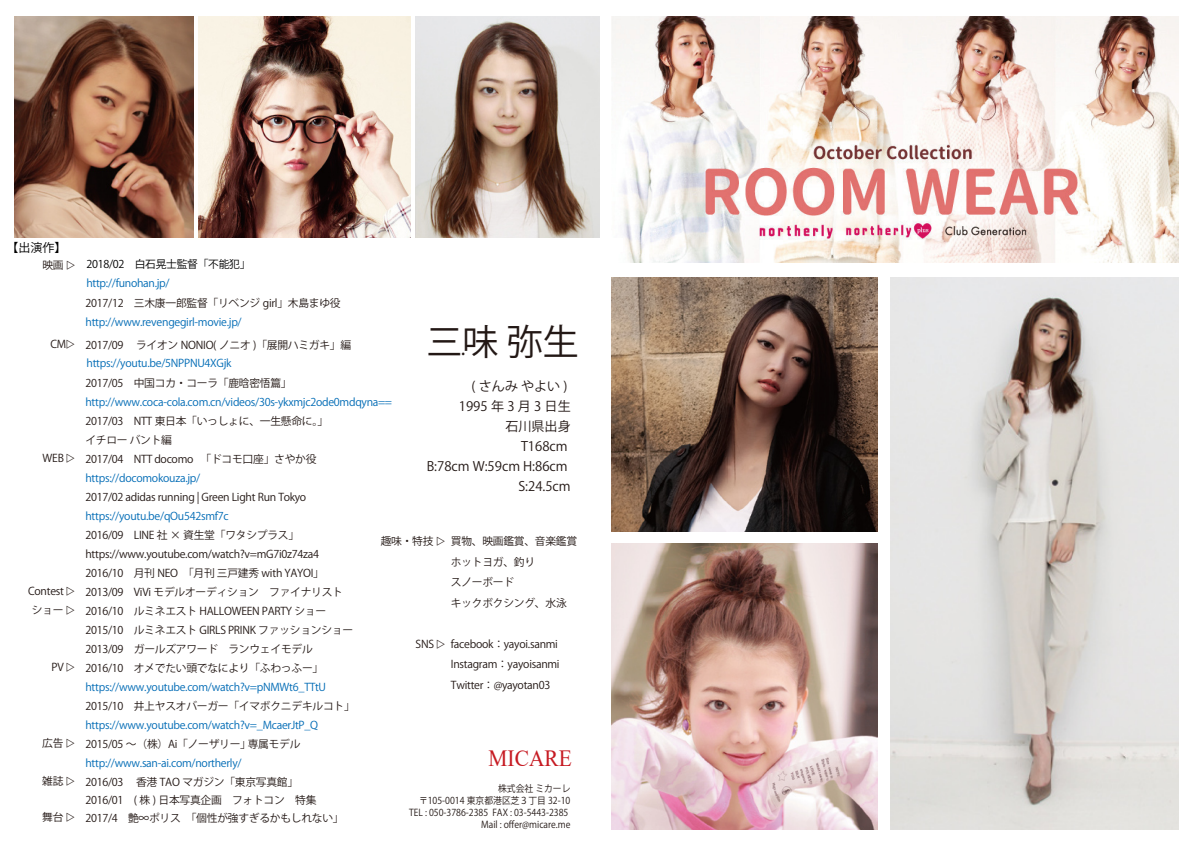
<style>
.page{position:relative;width:1191px;height:842px;background:#fff}
.page>*{position:absolute;margin:0;border:0;box-sizing:border-box;transform-origin:0 0}
.t1{font:36px "Koz Go Pro";color:#231815}
.t2{font:23.2px "Times New Roman";color:#c61a22;scale:.92 1}
.t3{font:21px "Koz Go Pro";color:#231815}
.t4{font:13.1px/20px "Koz Go Pro";color:#231815;text-align:right}
.t5{font:12px "Koz Go Pro";color:#000}
.t6{font:10.8px/19px "Koz Go Pro";letter-spacing:-.025em;color:#231815}
.t7{font:10.8px "Koz Go Pro";letter-spacing:-.025em;color:#006bb5}
.t8{font:10.8px "Koz Go Pro";letter-spacing:-.025em;color:#000}
.t9{font:10.8px "Koz Go Pro";letter-spacing:-.025em;color:#006bb4}
.t10{font:9.5px/12.1px "Koz Go Pro";color:#231815;text-align:right;scale:.92 1}
</style>
<div class="page">
<img style="left:890px;top:277px;width:289px;height:552px">
<img style="left:198px;top:16px;width:213px;height:222px">
<img style="left:612px;top:16px;width:566px;height:247px">
<img style="left:14px;top:16px;width:180px;height:222px">
<img style="left:611px;top:277px;width:266px;height:255px">
<img style="left:611px;top:543px;width:266px;height:287px">
<img style="left:415px;top:16px;width:184px;height:222px">
<div style="left:11px;top:238px;width:612px;height:14px;background:#fff"></div>
<p class="t5" style="left:7px;top:239px;width:61px">【出演作】</p>
<p class="t6" style="left:42px;top:256px;width:23px">映画</p>
<p class="t6" style="left:50px;top:335px;width:17px">CM</p>
<p class="t6" style="left:43px;top:449px;width:23px">WEB</p>
<p class="t6" style="left:28px;top:582px;width:37px;text-align:center">Contestショー</p>
<p class="t6" style="left:52px;top:657px;width:14px">PV</p>
<p class="t6" style="left:42px;top:733px;width:23px">広告</p>
<p class="t6" style="left:42px;top:771px;width:23px">雑誌</p>
<p class="t6" style="left:42px;top:807px;width:23px">舞台</p>
<p class="t8" style="left:86px;top:257px;width:166px">2018/02　白石晃士監督「不能犯」</p>
<p class="t9" style="left:86px;top:276px;width:85px">http://funohan.jp/</p>
<p class="t6" style="left:86px;top:294px;width:256px">2017/12　三木康一郎監督「リベンジ girl」木島まゆ役</p>
<p class="t7" style="left:86px;top:315px;width:157px">http://www.revengegirl-movie.jp/</p>
<p class="t6" style="left:85px;top:336px;width:267px">2017/09 ライオン NONIO( ノニオ )「展開ハミガキ」編</p>
<p class="t7" style="left:87px;top:356px;width:146px">https://youtu.be/5NPPNU4XGjk</p>
<h1 class="t1" style="left:426px;top:318px;width:154px">三味 弥生</h1>
<h3 class="t3" style="left:460px;top:334px;width:6px">.</h3>
<p class="t6" style="left:85px;top:374px;width:208px">2017/05 中国コカ・コーラ「鹿晗密悟篇」</p>
<p class="t7" style="left:85px;top:395px;width:308px">http://www.coca-cola.com.cn/videos/30s-ykxmjc2ode0mdqyna==</p>
<p class="t6" style="left:85px;top:412px;width:244px">2017/03 NTT 東日本「いっしょに、一生懸命に。」イチローバント編<br>2017/04 NTT docomo 「ドコモ口座」さやか役</p>
<p class="t7" style="left:85px;top:471px;width:116px">https://docomokouza.jp/</p>
<p class="t6" style="left:85px;top:488px;width:222px">2017/02 adidas running | Green Light Run Tokyo</p>
<p class="t7" style="left:85px;top:509px;width:145px">https://youtu.be/qOu542smf7c</p>
<p class="t6" style="left:85px;top:526px;width:269px">2016/09 LINE 社 × 資生堂「ワタシプラス」https://www.youtube.com/watch?v=mG7i0z74za4<br>2016/10 月刊 NEO 「月刊三戸建秀 with YAYOI」2013/09 ViVi モデルオーディション ファイナリスト2016/10　ルミネエスト HALLOWEEN PARTY ショー2015/10　ルミネエスト GIRLS PRINK ファッションショー2013/09　ガールズアワード ランウェイモデル2016/10 オメでたい頭でなにより「ふわっふー」</p>
<p class="t7" style="left:85px;top:680px;width:242px">https://www.youtube.com/watch?v=pNMWt6_TTtU</p>
<p class="t6" style="left:85px;top:697px;width:271px">2015/10　井上ヤスオバーガー「イマボクニデキルコト」</p>
<p class="t7" style="left:85px;top:718px;width:234px">https://www.youtube.com/watch?v=_McaerJtP_Q</p>
<p class="t6" style="left:85px;top:735px;width:217px">2015/05 ～（株）Ai「ノーザリー」専属モデル</p>
<p class="t7" style="left:85px;top:756px;width:157px">http://www.san-ai.com/northerly/</p>
<p class="t6" style="left:85px;top:773px;width:260px;line-height:18px">2016/03 香港 TAO マガジン「東京写真館」<br>2016/01 ( 株 ) 日本写真企画 フォトコン 特集<br>2017/4　艶∞ポリス「個性が強すぎるかもしれない」</p>
<p class="t4" style="left:427px;top:377px;width:145px">( さんみやよい )<br>1995年3月3日生<br>石川県出身<br>T168cm<br>B:78cm W:59cm H:86cm<br>S:24.5cm</p>
<p class="t6" style="left:451px;top:531px;width:128px;line-height:20.6px">買物、映画鑑賞、音楽鑑賞ホットヨガ、釣り<br>スノーボード<br>キックボクシング、水泳</p>
<p class="t6" style="left:451px;top:634px;width:110px;line-height:20.6px">facebook：yayoi.sanmi<br>Instagram：yayoisanmi<br>Twitter：@yayotan03</p>
<p class="t6" style="left:381px;top:532px;width:54px">趣味・特技</p>
<p class="t6" style="left:415px;top:635px;width:20px">SNS</p>
<h2 class="t2" style="left:488px;top:742px;width:92px">MICARE</h2>
<p class="t10" style="left:409px;top:782px;width:177px">株式会社 ミカーレ<br>〒105-0014 東京都港区芝３丁目 32-10<br>TEL : 050-3786-2385 FAX : 03-5443-2385<br>Mail : offer@micare.me</p>
</div>
